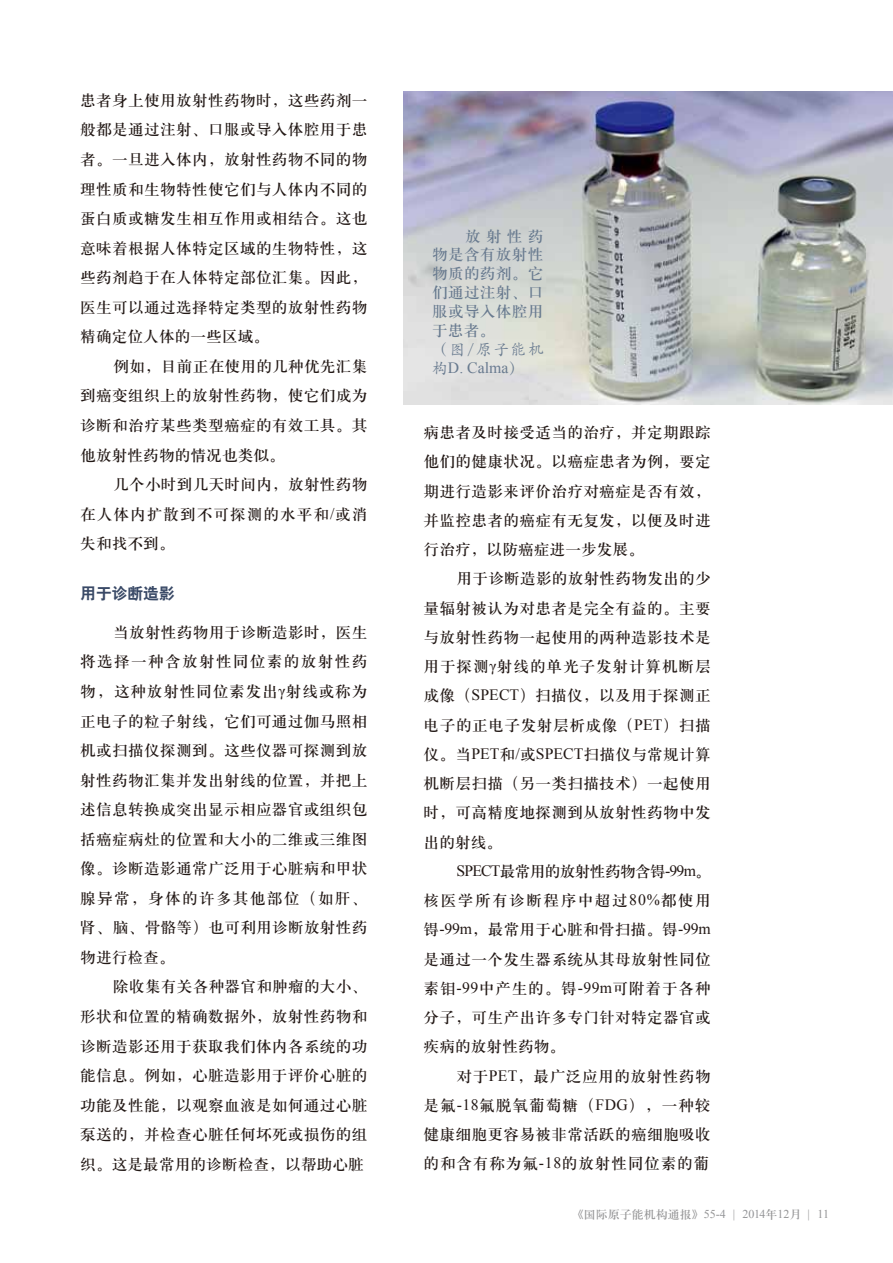
<style>
.page{position:relative;width:893px;height:1263px;background:#fff}
.page>*{position:absolute;margin:0;border:0;box-sizing:border-box;transform-origin:0 0}
.t1{font:15.75px/29.5px "H Ya 3 gj";letter-spacing:.015em;color:#221815;text-align:justify}
.t2{font:15.75px/18.9px "H Ya 3 gj";letter-spacing:.01em;color:#687a8f;text-align:justify}
.t3{font:15.75px "Times New Roman";color:#687a8f}
.t4{font:15.75px "ST Kaiti";color:#687a8f}
.t5{font:15.75px "H Yb 2 gj";color:#394966}
.t6{font:12px "H Ya 3 gj";color:#949495}
.s1{font-family:"Times New Roman"}
.s2{font-family:"ST Kaiti"}
.s3{font-family:"Times New Roman";color:#939497}
</style>
<div class="page">
<img style="left:404px;top:92px;width:488px;height:313px">
<p class="t1" style="left:80px;top:85px;width:289px">患者身上使用放射性药物时，这些药剂一般都是通过注射、口服或导入体腔用于患者。一旦进入体内，放射性药物不同的物理性质和生物特性使它们与人体内不同的蛋白质或糖发生相互作用或相结合。这也意味着根据人体特定区域的生物特性，这些药剂趋于在人体特定部位汇集。因此，医生可以通过选择特定类型的放射性药物精确定位人体的一些区域。</p>
<p class="t1" style="left:80px;top:351px;width:289px;text-indent:33px">例如，目前正在使用的几种优先汇集到癌变组织上的放射性药物，使它们成为诊断和治疗某些类型癌症的有效工具。其他放射性药物的情况也类似。</p>
<p class="t1" style="left:80px;top:470px;width:289px;text-indent:33px">几个小时到几天时间内，放射性药物在人体内扩散到不可探测的水平和<span class="s1">/</span>或消失和找不到。</p>
<p class="t5" style="left:80px;top:586px;width:96px">用于诊断造影</p>
<p class="t1" style="left:80px;top:617px;width:289px;text-indent:33px">当放射性药物用于诊断造影时，医生将选择一种含放射性同位素的放射性药物，这种放射性同位素发出<span class="s1">γ</span>射线或称为正电子的粒子射线，它们可通过伽马照相机或扫描仪探测到。这些仪器可探测到放射性药物汇集并发出射线的位置，并把上述信息转换成突出显示相应器官或组织包括癌症病灶的位置和大小的二维或三维图像。诊断造影通常广泛用于心脏病和甲状腺异常，身体的许多其他部位（如肝、肾、脑、骨骼等）也可利用诊断放射性药物进行检查。</p>
<p class="t1" style="left:80px;top:972px;width:289px;text-indent:33px">除收集有关各种器官和肿瘤的大小、形状和位置的精确数据外，放射性药物和诊断造影还用于获取我们体内各系统的功能信息。例如，心脏造影用于评价心脏的功能及性能，以观察血液是如何通过心脏泵送的，并检查心脏任何坏死或损伤的组织。这是最常用的诊断检查，以帮助心脏</p>
<p class="t2" style="left:432px;top:226px;width:113px;text-indent:33px">放射性药物是含有放射性物质的药剂。它们通过注射、口服或导入体腔用于患者。</p>
<p class="t4" style="left:432px;top:338px;width:113px">（图/原子能机</p>
<p class="t3" style="left:432px;top:357px;width:93px"><span class="s2">构</span>D. Calma<span class="s2">）</span></p>
<p class="t1" style="left:424px;top:418px;width:289px">病患者及时接受适当的治疗，并定期跟踪他们的健康状况。以癌症患者为例，要定期进行造影来评价治疗对癌症是否有效，并监控患者的癌症有无复发，以便及时进行治疗，以防癌症进一步发展。</p>
<p class="t1" style="left:424px;top:564px;width:289px;text-indent:33px">用于诊断造影的放射性药物发出的少量辐射被认为对患者是完全有益的。主要与放射性药物一起使用的两种造影技术是用于探测<span class="s1">γ</span>射线的单光子发射计算机断层成像（<span class="s1">SPECT</span>）扫描仪，以及用于探测正电子的正电子发射层析成像（<span class="s1">PET</span>）扫描仪。当<span class="s1">PET</span>和<span class="s1">/</span>或<span class="s1">SPECT</span>扫描仪与常规计算机断层扫描（另一类扫描技术）一起使用时，可高精度地探测到从放射性药物中发出的射线。</p>
<p class="t1" style="left:424px;top:856px;width:289px;text-indent:33px"><span class="s1">SPECT</span>最常用的放射性药物含锝<span class="s1">-99m</span>。核医学所有诊断程序中超过<span class="s1">80%</span>都使用锝<span class="s1">-99m</span>，最常用于心脏和骨扫描。锝<span class="s1">-99m</span>是通过一个发生器系统从其母放射性同位素钼<span class="s1">-99</span>中产生的。锝<span class="s1">-99m</span>可附着于各种分子，可生产出许多专门针对特定器官或疾病的放射性药物。</p>
<p class="t1" style="left:424px;top:1061px;width:289px;text-indent:33px">对于<span class="s1">PET</span>，最广泛应用的放射性药物是氟<span class="s1">-18</span>氟脱氧葡萄糖（<span class="s1">FDG</span>），一种较健康细胞更容易被非常活跃的癌细胞吸收的和含有称为氟<span class="s1">-18</span>的放射性同位素的葡</p>
<p class="t6" style="left:572px;top:1209px;width:259px">《国际原子能机构通报》<span class="s1">55-</span><span class="s3">4 | 2014</span>年<span class="s1">12</span>月 <span class="s1">| 11</span></p>
</div>
